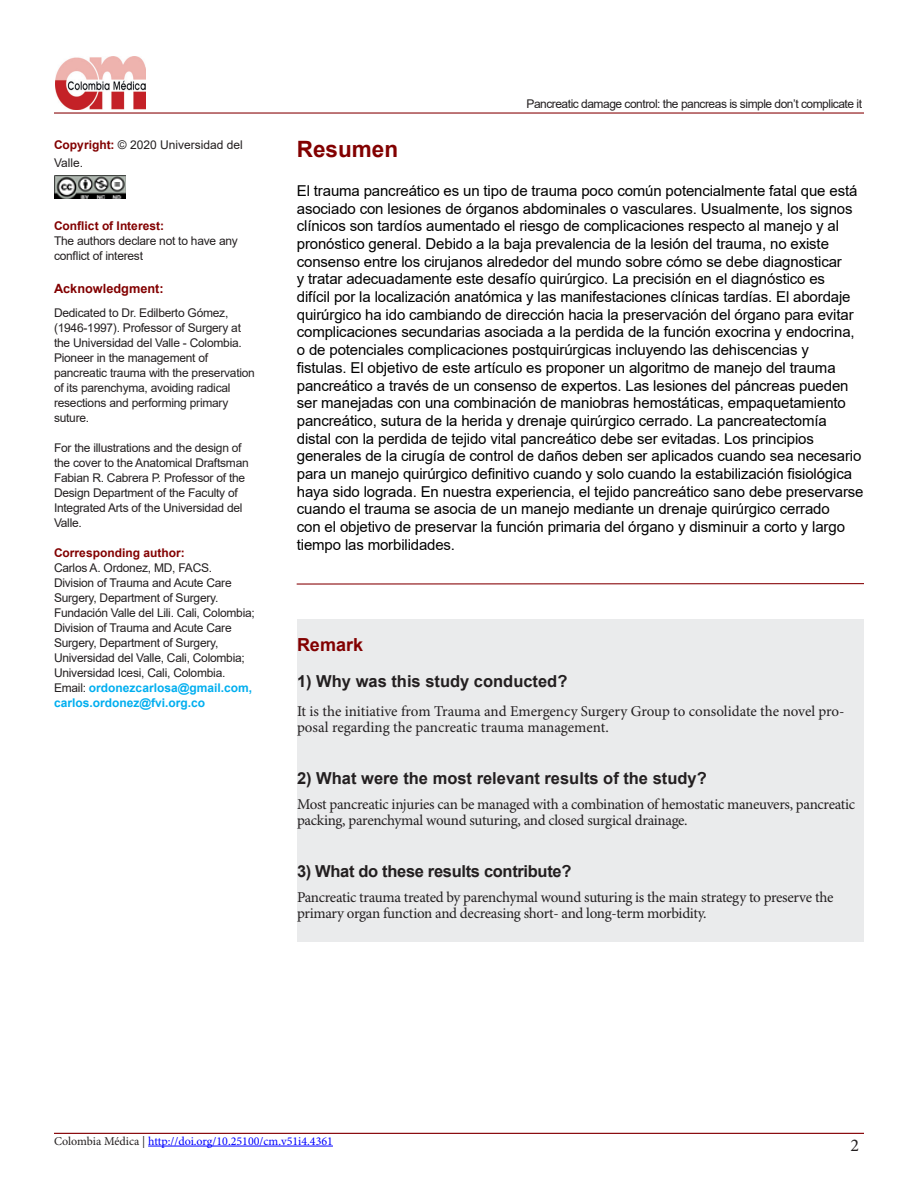
<style>
.page{position:relative;width:918px;height:1188px;background:#fff}
.page>*{position:absolute;margin:0;border:0;box-sizing:border-box;transform-origin:0 0}
.t1{font:700 22.5px "Arial";color:#820000}
.t2{font:700 18px "Arial";color:#820000}
.t3{font:18px "Minion Pro";color:#231f20}
.t4{font:700 16.5px "Arial";color:#231f20}
.t5{font:700 16.5px "Arial";letter-spacing:-.02em;color:#231f20}
.t6{font:15px/17.7px "Arial";letter-spacing:-.01em;color:#000}
.t7{font:15px/16.5px "Minion Pro";letter-spacing:-.02em;color:#231f20}
.t8{font:700 12.75px "Arial";color:#820000}
.t9{font:12px/15px "Arial";letter-spacing:-.02em;color:#231f20}
.t10{font:12px "Arial";letter-spacing:-.04em;color:#231f20}
.t11{font:12px "Minion Pro";color:#00f}
.t12{font:700 12px "Arial";color:#820000}
.t13{font:12px/18px "Arial";color:#231f20}
.s1{font-weight:700;color:#820000}
.s2{font-weight:700;color:#00aeef}
.s3{color:#231f20}
</style>
<div class="page">
<img style="left:55px;top:57px;width:91px;height:52px">
<hr style="left:54px;top:112px;width:810px;height:2px;background:#8b0d10">
<hr style="left:148px;top:1146px;width:185px;height:1px;background:#00f">
<hr style="left:54px;top:1133px;width:810px;height:1px;background:#8b0d10">
<div style="left:297px;top:620px;width:567px;height:322px;background:#eaebec"></div>
<hr style="left:297px;top:583px;width:567px;height:2px;background:#8b0d10">
<img style="left:54px;top:176px;width:72px;height:23px">
<p class="t13" style="left:54px;top:136px;width:190px"><span class="s1">Copyright:</span> © 2020 Universidad del<br>Valle.</p>
<p class="t12" style="left:54px;top:218px;width:112px">Conflict of Interest:</p>
<p class="t9" style="left:54px;top:233px;width:185px">The authors declare not to have any conflict of interest</p>
<p class="t8" style="left:54px;top:280px;width:111px">Acknowledgment:</p>
<p class="t9" style="left:54px;top:305px;width:202px">Dedicated to Dr. Edilberto Gómez, (1946-1997). Professor of Surgery at the Universidad del Valle - Colombia.<br>Pioneer in the management of pancreatic trauma with the preservation of its parenchyma, avoiding radical resections and performing primary suture.</p>
<p class="t9" style="left:54px;top:440px;width:196px">For the illustrations and the design of the cover to the Anatomical Draftsman<br>Fabian R. Cabrera P. Professor of the<br>Design Department of the Faculty of<br>Integrated Arts of the Universidad del<br>Valle.</p>
<p class="t12" style="left:54px;top:544px;width:132px">Corresponding author:</p>
<p class="t9" style="left:54px;top:560px;width:202px">Carlos A. Ordonez, MD, FACS.<br>Division of Trauma and Acute Care Surgery, Department of Surgery.<br>Fundación Valle del Lili. Cali, Colombia; Division of Trauma and Acute Care Surgery, Department of Surgery, Universidad del Valle, Cali, Colombia; Universidad Icesi, Cali, Colombia.<br>Email: <span class="s2">ordonezcarlosa@gmail.com, carlos.ordonez@fvi.org.co</span></p>
<p class="t10" style="left:526px;top:95px;width:337px">Pancreatic damage control: the pancreas is simple don’t complicate it</p>
<p class="t1" style="left:297px;top:133px;width:103px">Resumen</p>
<p class="t6" style="left:297px;top:182px;width:568px">El trauma pancreático es un tipo de trauma poco común potencialmente fatal que está asociado con lesiones de órganos abdominales o vasculares. Usualmente, los signos clínicos son tardíos aumentado el riesgo de complicaciones respecto al manejo y al pronóstico general. Debido a la baja prevalencia de la lesión del trauma, no existe consenso entre los cirujanos alrededor del mundo sobre cómo se debe diagnosticar<br>y tratar adecuadamente este desafío quirúrgico. La precisión en el diagnóstico es<br>difícil por la localización anatómica y las manifestaciones clínicas tardías. El abordaje quirúrgico ha ido cambiando de dirección hacia la preservación del órgano para evitar complicaciones secundarias asociada a la perdida de la función exocrina y endocrina, o de potenciales complicaciones postquirúrgicas incluyendo las dehiscencias y<br>fistulas. El objetivo de este artículo es proponer un algoritmo de manejo del trauma pancreático a través de un consenso de expertos. Las lesiones del páncreas pueden ser manejadas con una combinación de maniobras hemostáticas, empaquetamiento pancreático, sutura de la herida y drenaje quirúrgico cerrado. La pancreatectomía distal con la perdida de tejido vital pancreático debe ser evitadas. Los principios generales de la cirugía de control de daños deben ser aplicados cuando sea necesario para un manejo quirúrgico definitivo cuando y solo cuando la estabilización fisiológica haya sido lograda. En nuestra experiencia, el tejido pancreático sano debe preservarse cuando el trauma se asocia de un manejo mediante un drenaje quirúrgico cerrado<br>con el objetivo de preservar la función primaria del órgano y disminuir a corto y largo tiempo las morbilidades.</p>
<p class="t2" style="left:297px;top:632px;width:68px">Remark</p>
<p class="t4" style="left:297px;top:669px;width:272px">1) Why was this study conducted?</p>
<p class="t7" style="left:297px;top:703px;width:549px">It is the initiative from Trauma and Emergency Surgery Group to consolidate the novel pro&shy;posal regarding the pancreatic trauma management.</p>
<p class="t4" style="left:297px;top:766px;width:411px">2) What were the most relevant results of the study?</p>
<p class="t7" style="left:297px;top:796px;width:560px">Most pancreatic injuries can be managed with a combination of hemostatic maneuvers, pancreatic packing, parenchymal wound suturing, and closed surgical drainage.</p>
<p class="t5" style="left:297px;top:859px;width:276px">3) What do these results contribute?</p>
<p class="t7" style="left:297px;top:889px;width:538px">Pancreatic trauma treated by parenchymal wound suturing is the main strategy to preserve the primary organ function and decreasing short- and long-term morbidity.</p>
<p class="t11" style="left:54px;top:1134px;width:280px"><span class="s3">Colombia Médica |</span> http://doi.org/10.25100/cm.v51i4.4361</p>
<p class="t3" style="left:850px;top:1135px;width:10px">2</p>
</div>
